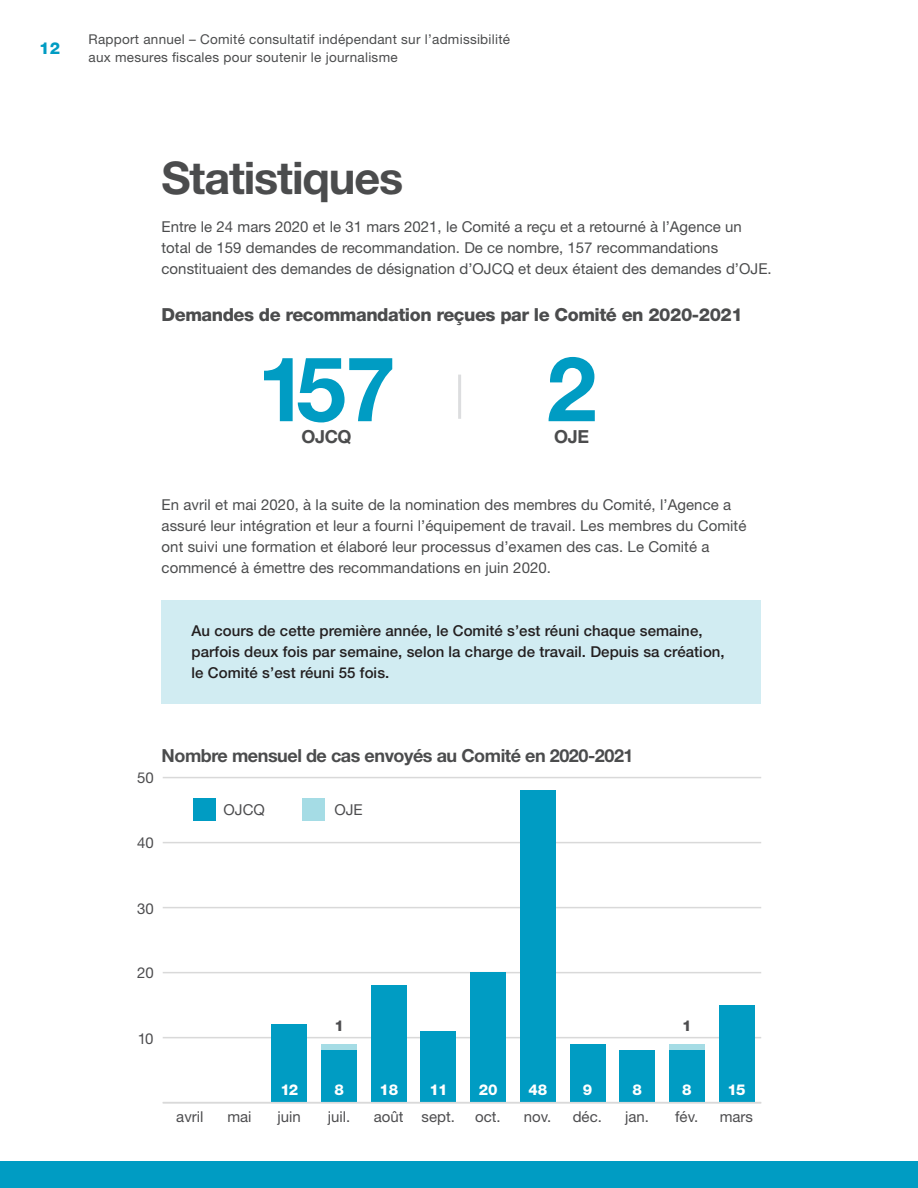
<style>
.page{position:relative;width:918px;height:1188px;background:#fff}
.page>*{position:absolute;margin:0;border:0;box-sizing:border-box;transform-origin:0 0}
.t1{font:700 90px "Helvetica Neue LT Std";color:#009cc3}
.t2{font:700 45px "Helvetica Neue LT Std";letter-spacing:-.025em;color:#4b4c4d}
.t3{font:800 18px "Helvetica Neue LT Std";letter-spacing:-.025em;color:#4b4c4d}
.t4{font:700 18px "Helvetica Neue LT Std";letter-spacing:-.025em;color:#4b4c4d}
.t5{font:800 16.5px "Helvetica Neue LT Std";color:#009cc3}
.Paragraph{font:15px/21px "Helvetica Neue LT Std";letter-spacing:.005em;color:#4b4c4d}
.Floating_Text{font:500 15px/21px "Helvetica Neue LT Std";letter-spacing:.005em;color:#231f20}
.t6{font:15px "Helvetica Neue LT Std";color:#4d4d4f}
.t7{font:800 15px "Helvetica Neue LT Std";letter-spacing:-.03em;color:#fff}
.t8{font:800 15px "Helvetica Neue LT Std";color:#4d4d4f}
.t9{font:13.5px/18px "Helvetica Neue LT Std";letter-spacing:.02em;color:#4b4c4d}
</style>
<div class="page">
<div style="left:0;top:1161px;width:918px;height:27px;background:#009cc3"></div>
<hr style="left:163px;top:1037px;width:598px;height:1px;background:#d9d9d9">
<hr style="left:163px;top:972px;width:598px;height:1px;background:#d9d9d9">
<hr style="left:163px;top:907px;width:598px;height:1px;background:#d9d9d9">
<hr style="left:163px;top:842px;width:598px;height:1px;background:#d9d9d9">
<hr style="left:163px;top:777px;width:598px;height:1px;background:#d9d9d9">
<div style="left:321px;top:1044px;width:36px;height:7px;background:#a5dce5"></div>
<div style="left:669px;top:1044px;width:36px;height:7px;background:#a5dce5"></div>
<div style="left:272px;top:1025px;width:35px;height:78px;background:#009cc3"></div>
<div style="left:321px;top:1051px;width:36px;height:52px;background:#009cc3"></div>
<div style="left:371px;top:986px;width:36px;height:117px;background:#009cc3"></div>
<div style="left:421px;top:1031px;width:35px;height:72px;background:#009cc3"></div>
<div style="left:470px;top:973px;width:36px;height:130px;background:#009cc3"></div>
<div style="left:520px;top:791px;width:36px;height:312px;background:#009cc3"></div>
<div style="left:570px;top:1044px;width:35px;height:59px;background:#009cc3"></div>
<div style="left:619px;top:1051px;width:36px;height:52px;background:#009cc3"></div>
<div style="left:669px;top:1051px;width:36px;height:52px;background:#009cc3"></div>
<div style="left:719px;top:1005px;width:35px;height:98px;background:#009cc3"></div>
<div style="left:302px;top:798px;width:23px;height:23px;background:#a5dce5"></div>
<div style="left:193px;top:798px;width:23px;height:23px;background:#009cc3"></div>
<hr style="left:163px;top:1102px;width:598px;height:1px;background:#d9d9d9">
<div style="left:162px;top:600px;width:599px;height:104px;background:#d1ecf2"></div>
<hr style="left:458px;top:375px;width:3px;height:44px;background:#dcdddf">
<p class="t5" style="left:39px;top:39px;width:22px">12</p>
<p class="t9" style="left:88px;top:30px;width:423px">Rapport annuel – Comité consultatif indépendant sur l’admissibilité aux mesures fiscales pour soutenir le journalisme</p>
<h2 class="t2" style="left:162px;top:150px;width:243px">Statistiques</h2>
<p class="Paragraph" style="left:162px;top:216px;width:612px">Entre le 24 mars 2020 et le 31 mars 2021, le Comité a reçu et a retourné à l’Agence un total de 159 demandes de recommandation. De ce nombre, 157 recommandations constituaient des demandes de désignation d’OJCQ et deux étaient des demandes d’OJE.</p>
<h3 class="t3" style="left:162px;top:304px;width:583px">Demandes de recommandation reçues par le Comité en 2020-2021</h3>
<h3 class="t1" style="left:257px;top:333px;width:140px">157</h3>
<h3 class="t4" style="left:302px;top:425px;width:52px">OJCQ</h3>
<h3 class="t1" style="left:547px;top:333px;width:52px">2</h3>
<h3 class="t4" style="left:554px;top:425px;width:36px">OJE</h3>
<p class="Paragraph" style="left:162px;top:494px;width:586px">En avril et mai 2020, à la suite de la nomination des membres du Comité, l’Agence a assuré leur intégration et leur a fourni l’équipement de travail. Les membres du Comité ont suivi une formation et élaboré leur processus d’examen des cas. Le Comité a commencé à émettre des recommandations en juin 2020.</p>
<p class="Floating_Text" style="left:192px;top:620px;width:535px">Au cours de cette première année, le Comité s’est réuni chaque semaine, parfois deux fois par semaine, selon la charge de travail. Depuis sa création, le Comité s’est réuni 55 fois.</p>
<p class="t6" style="left:137px;top:768px;width:18px">50</p>
<p class="t6" style="left:137px;top:834px;width:18px">40</p>
<h3 class="t4" style="left:162px;top:744px;width:474px">Nombre mensuel de cas envoyés au Comité en 2020-2021</h3>
<p class="t6" style="left:224px;top:800px;width:43px">OJCQ</p>
<p class="t6" style="left:334px;top:800px;width:30px">OJE</p>
<p class="t6" style="left:137px;top:899px;width:18px">30</p>
<p class="t6" style="left:137px;top:963px;width:18px">20</p>
<p class="t6" style="left:138px;top:1030px;width:17px">10</p>
<p class="t8" style="left:334px;top:1017px;width:11px">1</p>
<p class="t8" style="left:682px;top:1017px;width:11px">1</p>
<p class="t7" style="left:280px;top:1081px;width:19px">12</p>
<p class="t7" style="left:334px;top:1081px;width:11px">8</p>
<p class="t7" style="left:379px;top:1081px;width:20px">18</p>
<p class="t7" style="left:429px;top:1081px;width:19px">11</p>
<p class="t7" style="left:479px;top:1081px;width:20px">20</p>
<p class="t7" style="left:528px;top:1081px;width:20px">48</p>
<p class="t7" style="left:583px;top:1081px;width:11px">9</p>
<p class="t7" style="left:632px;top:1081px;width:11px">8</p>
<p class="t7" style="left:682px;top:1081px;width:11px">8</p>
<p class="t7" style="left:728px;top:1081px;width:20px">15</p>
<p class="t6" style="left:176px;top:1107px;width:29px">avril</p>
<p class="t6" style="left:227px;top:1107px;width:26px">mai</p>
<p class="t6" style="left:278px;top:1107px;width:25px">juin</p>
<p class="t6" style="left:328px;top:1107px;width:24px">juil.</p>
<p class="t6" style="left:374px;top:1107px;width:83px">août sept.</p>
<p class="t6" style="left:475px;top:1107px;width:27px">oct.</p>
<p class="t6" style="left:524px;top:1107px;width:29px">nov.</p>
<p class="t6" style="left:573px;top:1107px;width:31px">déc.</p>
<p class="t6" style="left:625px;top:1107px;width:25px">jan.</p>
<p class="t6" style="left:675px;top:1107px;width:25px">fév.</p>
<p class="t6" style="left:720px;top:1107px;width:35px">mars</p>
</div>
